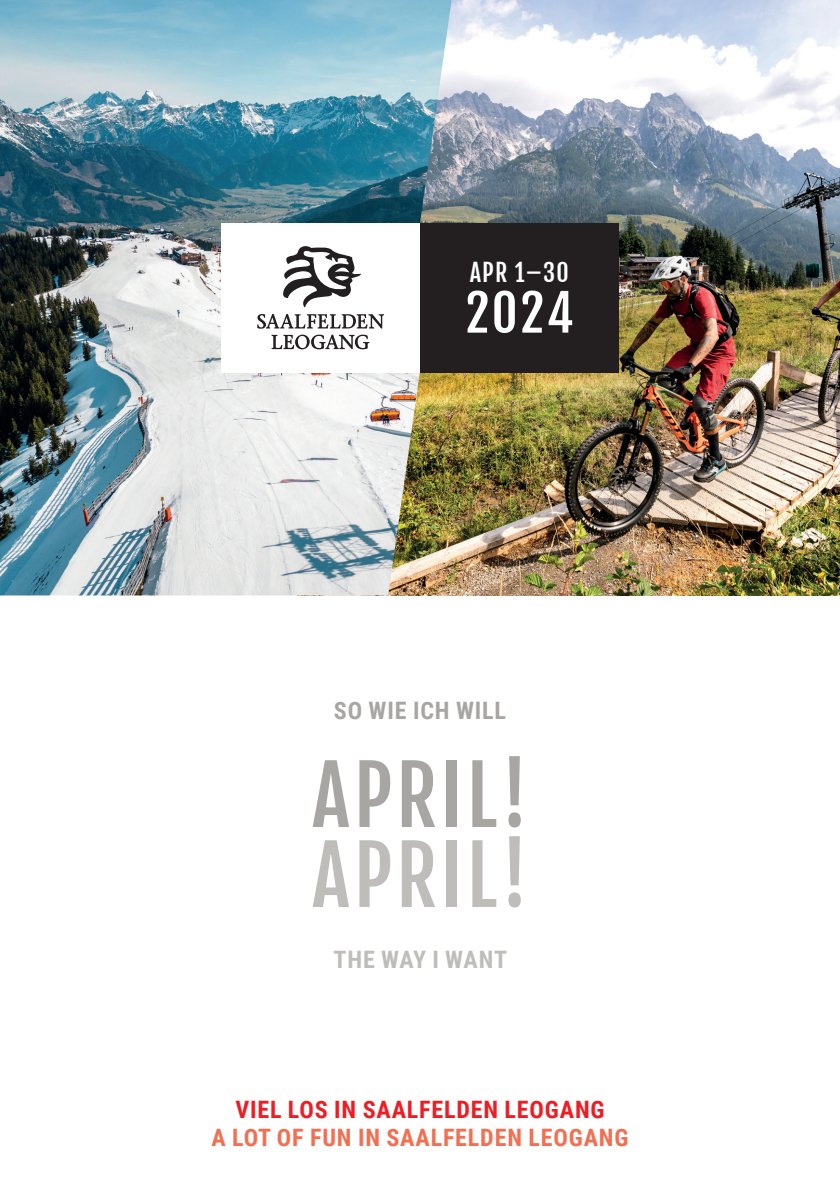
<style>
.page{position:relative;width:840px;height:1191px;background:#fff}
.page>*{position:absolute;margin:0;border:0;box-sizing:border-box;transform-origin:0 0}
.t1{font:80px "Fjalla One";letter-spacing:.05em;color:#a8a6a2}
.t2{font:80px "Fjalla One";letter-spacing:.05em;color:#bebdba}
.t3{font:50px "Fjalla One";color:#fff}
.t4{font:700 24px "Roboto Condensed";letter-spacing:.035em;color:#f36f51}
.t5{font:700 24px "Roboto Condensed";letter-spacing:.035em;color:#ee1d23}
.t6{font:700 24px "Roboto Condensed";letter-spacing:.035em;color:#a8a6a2}
.t7{font:700 24px "Roboto Condensed";letter-spacing:.02em;color:#bebdba}
.t8{font:24px "Fjalla One";color:#fff}
</style>
<div class="page">
<img style="left:451px;top:0;width:388px;height:595px">
<img style="left:0;top:0;width:451px;height:595px">
<div style="left:420px;top:223px;width:198px;height:149px;background:#231f20"></div>
<div style="left:221px;top:223px;width:199px;height:149px;background:#fff"></div>
<svg style="left:257px;top:246px;width:127px;height:103px"></svg>
<p class="t8" style="left:469px;top:258px;width:100px">APR 1–30</p>
<h2 class="t3" style="left:465px;top:282px;width:110px">2024</h2>
<p class="t6" style="left:334px;top:693px;width:173px">SO WIE ICH WILL</p>
<h1 class="t1" style="left:312px;top:746px;width:217px">APRIL!</h1>
<h1 class="t2" style="left:312px;top:826px;width:217px">APRIL!</h1>
<p class="t7" style="left:333px;top:942px;width:175px">THE WAY I WANT</p>
<p class="t5" style="left:235px;top:1092px;width:370px">VIEL LOS IN SAALFELDEN LEOGANG</p>
<p class="t4" style="left:211px;top:1120px;width:418px">A LOT OF FUN IN SAALFELDEN LEOGANG</p>
</div>
